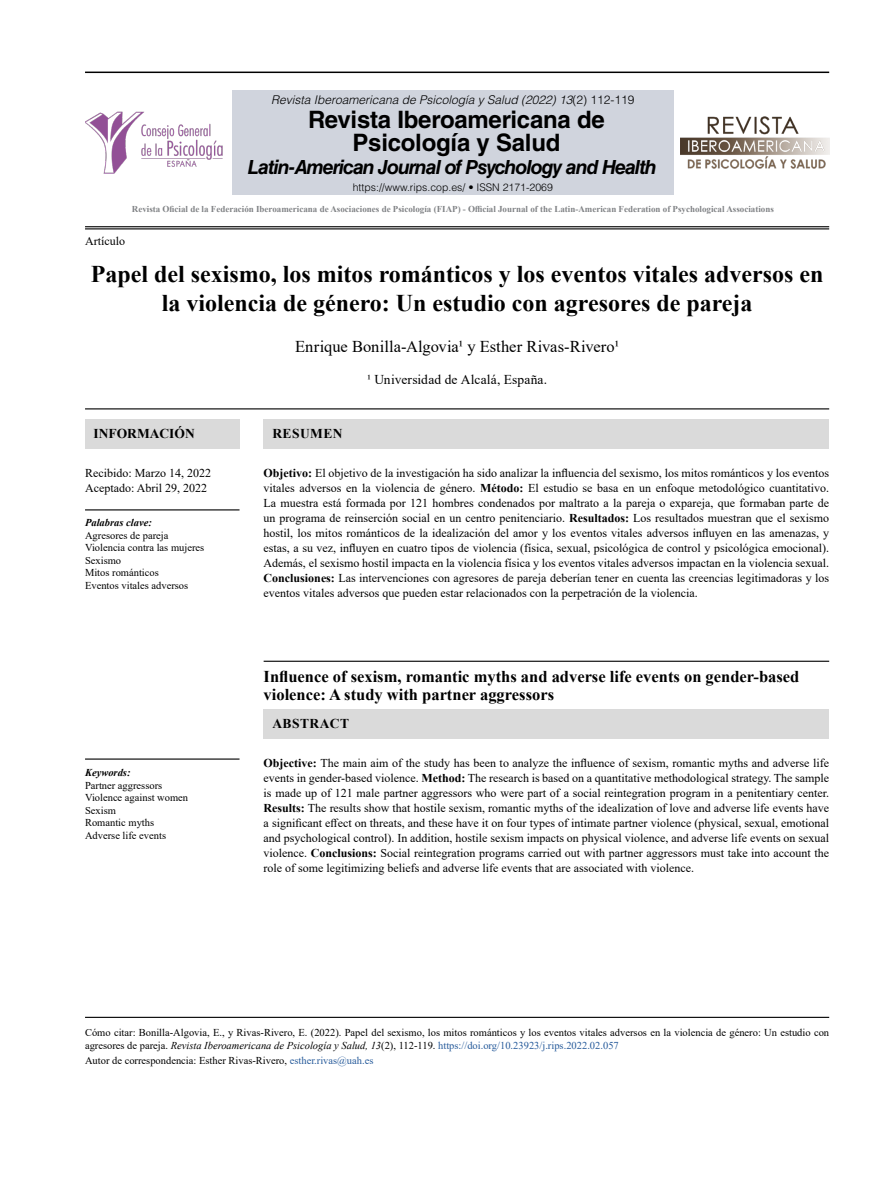
<style>
.page{position:relative;width:893px;height:1191px;background:#fff}
.page>*{position:absolute;margin:0;border:0;box-sizing:border-box;transform-origin:0 0}
.t1{font:700 24px/28.8px "Times New Roman";color:#000;text-align:center}
.t2{font:700 24px/22.5px "Helvetica LT Std";letter-spacing:-.01em;color:#000;text-align:center}
.t3{font:italic 700 19.5px "Helvetica LT Std";letter-spacing:-.05em;color:#000}
.t4{font:700 16.5px/18px "Times New Roman";color:#000}
.t5{font:16.5px "Times New Roman";color:#000}
.t6{font:13.5px "Times New Roman";letter-spacing:.01em;color:#000}
.t7{font:700 13.5px "Times New Roman";letter-spacing:.035em;color:#000}
.t8{font:700 13.5px "Times New Roman";color:#000}
.t9{font:12px/15px "Times New Roman";color:#000;text-align:justify}
.t10{font:italic 300 12px "Helvetica LT Std";color:#000}
.t11{font:10.5px/12.6px "Times New Roman";color:#000}
.t12{font:300 10.5px "Helvetica LT Std";color:#000}
.t13{font:italic 700 10.5px "Times New Roman";color:#000}
.t14{font:700 9px "Times New Roman";color:#808285}
.s1{font-style:normal}
.s2{font-weight:700}
.s3{font-style:italic}
.s4{color:#275b9b}
</style>
<div class="page">
<hr style="left:85px;top:408px;width:744px;height:1px;background:#000">
<hr style="left:85px;top:1016px;width:744px;height:2px;background:#000">
<hr style="left:85px;top:758px;width:155px;height:1px;background:#000">
<hr style="left:264px;top:660px;width:565px;height:2px;background:#000">
<hr style="left:85px;top:509px;width:155px;height:1px;background:#000">
<div style="left:264px;top:708px;width:565px;height:30px;background:#dadada"></div>
<div style="left:264px;top:419px;width:565px;height:30px;background:#dadada"></div>
<div style="left:85px;top:419px;width:155px;height:30px;background:#dadada"></div>
<hr style="left:85px;top:226px;width:744px;height:1px;background:#000">
<hr style="left:85px;top:72px;width:744px;height:1px;background:#000">
<hr style="left:85px;top:228px;width:744px;height:1px;background:#000">
<div style="left:232px;top:90px;width:442px;height:105px;background:#d0d4dd"></div>
<img style="left:85px;top:111px;width:138px;height:63px">
<img style="left:680px;top:116px;width:149px;height:53px">
<p class="t10" style="left:271px;top:92px;width:365px">Revista Iberoamericana de Psicología y Salud (2022) 13<span class="s1">(2) 112-119</span></p>
<h1 class="t2" style="left:308px;top:108px;width:298px">Revista Iberoamericana de<br>Psicología y Salud</h1>
<h2 class="t3" style="left:248px;top:155px;width:410px">Latin-American Journal of Psychology and Health</h2>
<p class="t12" style="left:353px;top:181px;width:202px">https://www.rips.cop.es/ • ISSN 2171-2069</p>
<p class="t14" style="left:132px;top:203px;width:643px">Revista Oficial de la Federación Iberoamericana de Asociaciones de Psicología (FIAP) - Official Journal of the Latin-American Federation of Psychological Associations</p>
<p class="t9" style="left:85px;top:233px;width:41px">Artículo</p>
<h1 class="t1" style="left:91px;top:259px;width:734px">Papel del sexismo, los mitos románticos y los eventos vitales adversos en la violencia de género: Un estudio con agresores de pareja</h1>
<h3 class="t5" style="left:295px;top:334px;width:326px">Enrique Bonilla-Algovia1 y Esther Rivas-Rivero1</h3>
<p class="t6" style="left:367px;top:370px;width:182px">1 Universidad de Alcalá, España.</p>
<p class="t8" style="left:94px;top:424px;width:103px">INFORMACIÓN</p>
<p class="t9" style="left:85px;top:465px;width:127px">Recibido: Marzo 14, 2022<br>Aceptado: Abril 29, 2022</p>
<p class="t13" style="left:85px;top:515px;width:68px">Palabras clave:</p>
<p class="t11" style="left:85px;top:528px;width:121px">Agresores de pareja<br>Violencia contra las mujeres<br>Sexismo<br>Mitos románticos<br>Eventos vitales adversos</p>
<p class="t13" style="left:85px;top:765px;width:47px">Keywords:</p>
<p class="t11" style="left:85px;top:778px;width:105px">Partner aggressors<br>Violence against women<br>Sexism<br>Romantic myths<br>Adverse life events</p>
<p class="t7" style="left:272px;top:424px;width:72px">RESUMEN</p>
<p class="t9" style="left:264px;top:465px;width:567px"><span class="s2">Objetivo:</span> El objetivo de la investigación ha sido analizar la influencia del sexismo, los mitos románticos y los eventos vitales adversos en la violencia de género. <span class="s2">Método:</span> El estudio se basa en un enfoque metodológico cuantitativo.<br>La muestra está formada por 121 hombres condenados por maltrato a la pareja o expareja, que formaban parte de un programa de reinserción social en un centro penitenciario. <span class="s2">Resultados:</span> Los resultados muestran que el sexismo hostil, los mitos románticos de la idealización del amor y los eventos vitales adversos influyen en las amenazas, y estas, a su vez, influyen en cuatro tipos de violencia (física, sexual, psicológica de control y psicológica emocional).<br>Además, el sexismo hostil impacta en la violencia física y los eventos vitales adversos impactan en la violencia sexual.<br><span class="s2">Conclusiones:</span> Las intervenciones con agresores de pareja deberían tener en cuenta las creencias legitimadoras y los eventos vitales adversos que pueden estar relacionados con la perpetración de la violencia.</p>
<h3 class="t4" style="left:264px;top:666px;width:537px">Influence of sexism, romantic myths and adverse life events on gender-based violence: A study with partner aggressors</h3>
<p class="t7" style="left:272px;top:714px;width:78px">ABSTRACT</p>
<p class="t9" style="left:264px;top:754px;width:567px"><span class="s2">Objective:</span> The main aim of the study has been to analyze the influence of sexism, romantic myths and adverse life events in gender-based violence. <span class="s2">Method:</span> The research is based on a quantitative methodological strategy. The sample is made up of 121 male partner aggressors who were part of a social reintegration program in a penitentiary center.<br><span class="s2">Results:</span> The results show that hostile sexism, romantic myths of the idealization of love and adverse life events have a significant effect on threats, and these have it on four types of intimate partner violence (physical, sexual, emotional and psychological control). In addition, hostile sexism impacts on physical violence, and adverse life events on sexual violence. <span class="s2">Conclusions:</span> Social reintegration programs carried out with partner aggressors must take into account the role of some legitimizing beliefs and adverse life events that are associated with violence.</p>
<p class="t11" style="left:85px;top:1026px;width:746px">Cómo citar: Bonilla-Algovia, E., y Rivas-Rivero, E. (2022). Papel del sexismo, los mitos románticos y los eventos vitales adversos en la violencia de género: Un estudio con agresores de pareja. <span class="s3">Revista Iberoamericana de Psicología y Salud, 13</span>(2), 112-119. <span class="s4">https://doi.org/10.23923/j.rips.2022.02.057</span></p>
<p class="t11" style="left:85px;top:1053px;width:290px">Autor de correspondencia: Esther Rivas-Rivero, <span class="s4">esther.rivas@uah.es</span></p>
</div>
